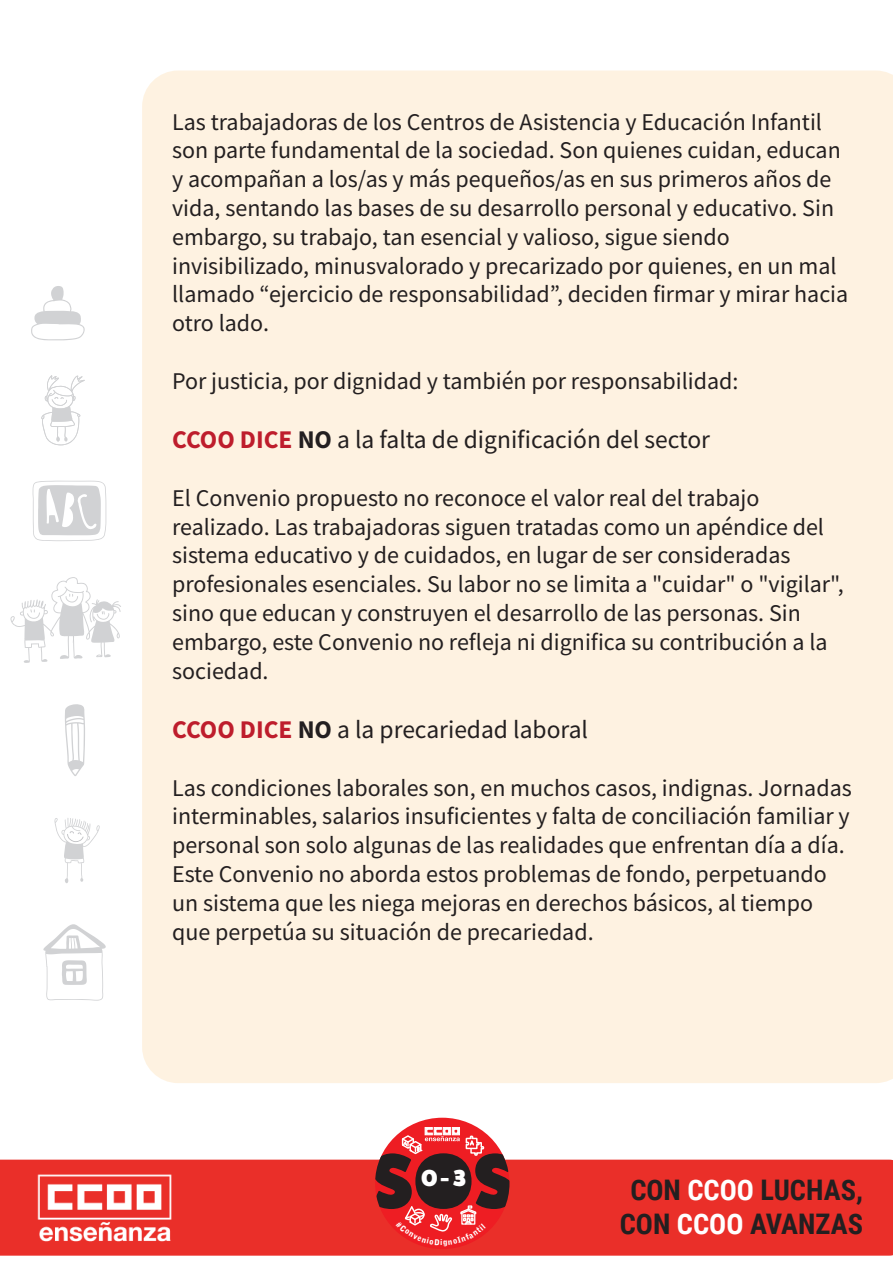
<style>
.page{position:relative;width:893px;height:1263px;background:#fff}
.page>*{position:absolute;margin:0;border:0;box-sizing:border-box;transform-origin:0 0}
.t1{font:800 77.25px "Fat Frank";color:#231f20}
.t2{font:700 28.35px/34px "Roboto Condensed";color:#231f20;text-align:center}
.t3{font:25.5px "Source Sans Pro";color:#231f20}
.t4{font:24px/28.8px "Source Sans Pro";color:#231f20}
.t5{font:800 23.1px "Fat Frank";color:#fff}
.s1{font-weight:700;color:#be1d2c}
.s2{font-weight:700}
.s3{color:#fff}
</style>
<div class="page">
<div style="left:0;top:1160px;width:893px;height:96px;background:#ea2f29"></div>
<div style="left:142px;top:71px;width:751px;height:1012px;background:#fef2e1"></div>
<img style="left:34px;top:1170px;width:140px;height:78px">
<div style="left:375px;top:1118px;width:134px;height:131px;background:#ee1d23;border-radius:50%"></div>
<div style="left:430px;top:1166px;width:27px;height:28px;background:#231f20;border-radius:50%"></div>
<svg style="left:400px;top:1127px;width:85px;height:29px"></svg>
<svg style="left:10px;top:577px;width:111px;height:86px"></svg>
<svg style="left:41px;top:375px;width:44px;height:70px"></svg>
<svg style="left:33px;top:481px;width:73px;height:60px"></svg>
<svg style="left:65px;top:704px;width:20px;height:72px"></svg>
<svg style="left:54px;top:818px;width:46px;height:65px"></svg>
<svg style="left:43px;top:924px;width:63px;height:77px"></svg>
<svg style="left:31px;top:286px;width:54px;height:54px"></svg>
<svg style="left:396px;top:1205px;width:90px;height:41px"></svg>
<p class="t4" style="left:172px;top:107px;width:678px">Las trabajadoras de los Centros de Asistencia y Educación Infantil son parte fundamental de la sociedad. Son quienes cuidan, educan y acompañan a los/as y más pequeños/as en sus primeros años de vida, sentando las bases de su desarrollo personal y educativo. Sin embargo, su trabajo, tan esencial y valioso, sigue siendo invisibilizado, minusvalorado y precarizado por quienes, en un mal llamado “ejercicio de responsabilidad”, deciden firmar y mirar hacia otro lado.</p>
<p class="t4" style="left:172px;top:366px;width:568px">Por justicia, por dignidad y también por responsabilidad:</p>
<p class="t3" style="left:172px;top:424px;width:539px"><span class="s1">CCOO DICE</span> <span class="s2">NO</span> a la falta de dignificación del sector</p>
<p class="t4" style="left:172px;top:483px;width:673px">El Convenio propuesto no reconoce el valor real del trabajo realizado. Las trabajadoras siguen tratadas como un apéndice del sistema educativo y de cuidados, en lugar de ser consideradas profesionales esenciales. Su labor no se limita a "cuidar" o "vigilar", sino que educan y construyen el desarrollo de las personas. Sin embargo, este Convenio no refleja ni dignifica su contribución a la sociedad.</p>
<p class="t3" style="left:172px;top:713px;width:417px"><span class="s1">CCOO DICE</span> <span class="s2">NO</span> a la precariedad laboral</p>
<p class="t4" style="left:172px;top:773px;width:681px">Las condiciones laborales son, en muchos casos, indignas. Jornadas interminables, salarios insuficientes y falta de conciliación familiar y personal son solo algunas de las realidades que enfrentan día a día.<br>Este Convenio no aborda estos problemas de fondo, perpetuando un sistema que les niega mejoras en derechos básicos, al tiempo que perpetúa su situación de precariedad.</p>
<h1 class="t1" style="left:371px;top:1138px;width:146px">SOS</h1>
<p class="t5" style="left:422px;top:1165px;width:46px">0 - 3</p>
<p class="t2" style="left:620px;top:1172px;width:245px">CON <span class="s3">CCOO</span> LUCHAS,<br>CON <span class="s3">CCOO</span> AVANZAS</p>
</div>
